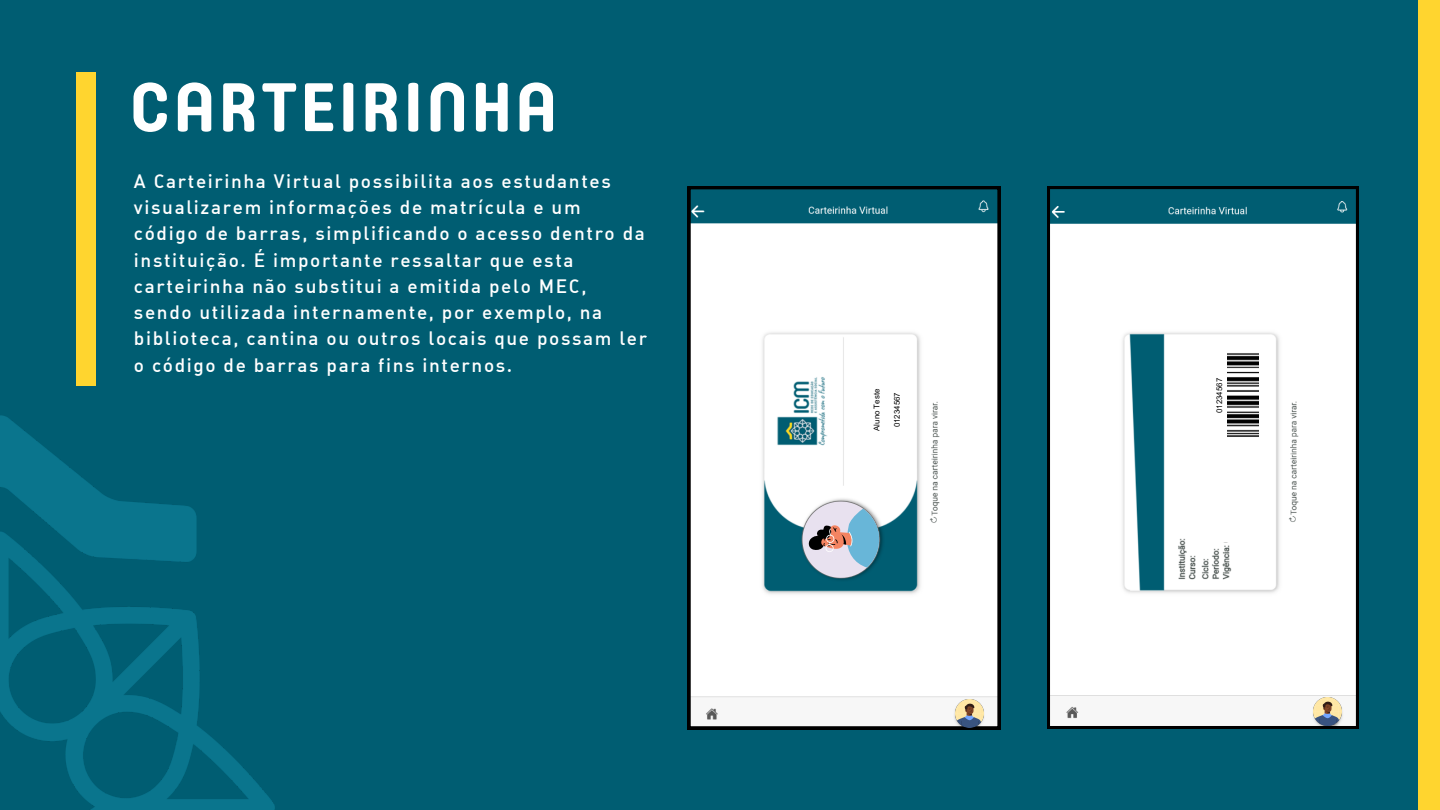
<style>
.page{position:relative;width:1440px;height:810px;background:#005d72}
.page>*{position:absolute;margin:0;border:0;box-sizing:border-box;transform-origin:0 0}
.t1{font:700 68px "Core Mellow";letter-spacing:.035em;color:#fff}
.t2{font:500 19px/26.2px "DIN Alternate";letter-spacing:.085em;color:#fff}
.t3{font:7.9px "Arial MT Pro";color:#000}
</style>
<div class="page">
<div style="left:1418px;top:0;width:22px;height:810px;background:#ffd52f"></div>
<div style="left:76px;top:73px;width:19px;height:313px;background:#ffd52f"></div>
<svg style="left:688px;top:186px;width:312px;height:543px;background:#d8e2e5"></svg>
<svg style="left:803px;top:502px;width:76px;height:76px;background:#a7b7c4"></svg>
<div style="left:869px;top:358px;width:14px;height:103px;background:#fff"></div>
<div style="left:894px;top:358px;width:13px;height:103px;background:#fff"></div>
<svg style="left:1047px;top:186px;width:312px;height:543px;background:#d0dadc"></svg>
<div style="left:1175px;top:431px;width:13px;height:105px;background:#fff"></div>
<div style="left:1188px;top:450px;width:12px;height:104px;background:#fff"></div>
<div style="left:1197px;top:452px;width:12px;height:104px;background:#fff"></div>
<div style="left:1209px;top:442px;width:10px;height:104px;background:#fff"></div>
<div style="left:1219px;top:442px;width:13px;height:100px;background:#fff"></div>
<div style="left:1206px;top:342px;width:9px;height:100px;background:#fff"></div>
<div style="left:1214px;top:346px;width:13px;height:100px;background:#fff"></div>
<div style="left:1259px;top:350px;width:12px;height:100px;background:#fff"></div>
<img style="left:1313px;top:698px;width:28px;height:28px">
<img style="left:955px;top:699px;width:28px;height:28px">
<img style="left:0;top:416px;width:274px;height:394px">
<p class="t1" style="left:129px;top:79px;width:430px">CARTEIRINHA</p>
<p class="t2" style="left:134px;top:170px;width:515px">A Carteirinha Virtual possibilita aos estudantes visualizarem informações de matrícula e um código de barras, simplificando o acesso dentro da instituição. É importante ressaltar que esta carteirinha não substitui a emitida pelo MEC, sendo utilizada internamente, por exemplo, na biblioteca, cantina ou outros locais que possam ler o código de barras para fins internos.</p>
<p class="t3" style="left:874px;top:431px;width:44px;rotate:-90deg">Aluno Teste</p>
<p class="t3" style="left:894px;top:427px;width:37px;rotate:-90deg">01234567</p>
<p class="t3" style="left:1216px;top:413px;width:37px;rotate:-90deg">01234567</p>
</div>
